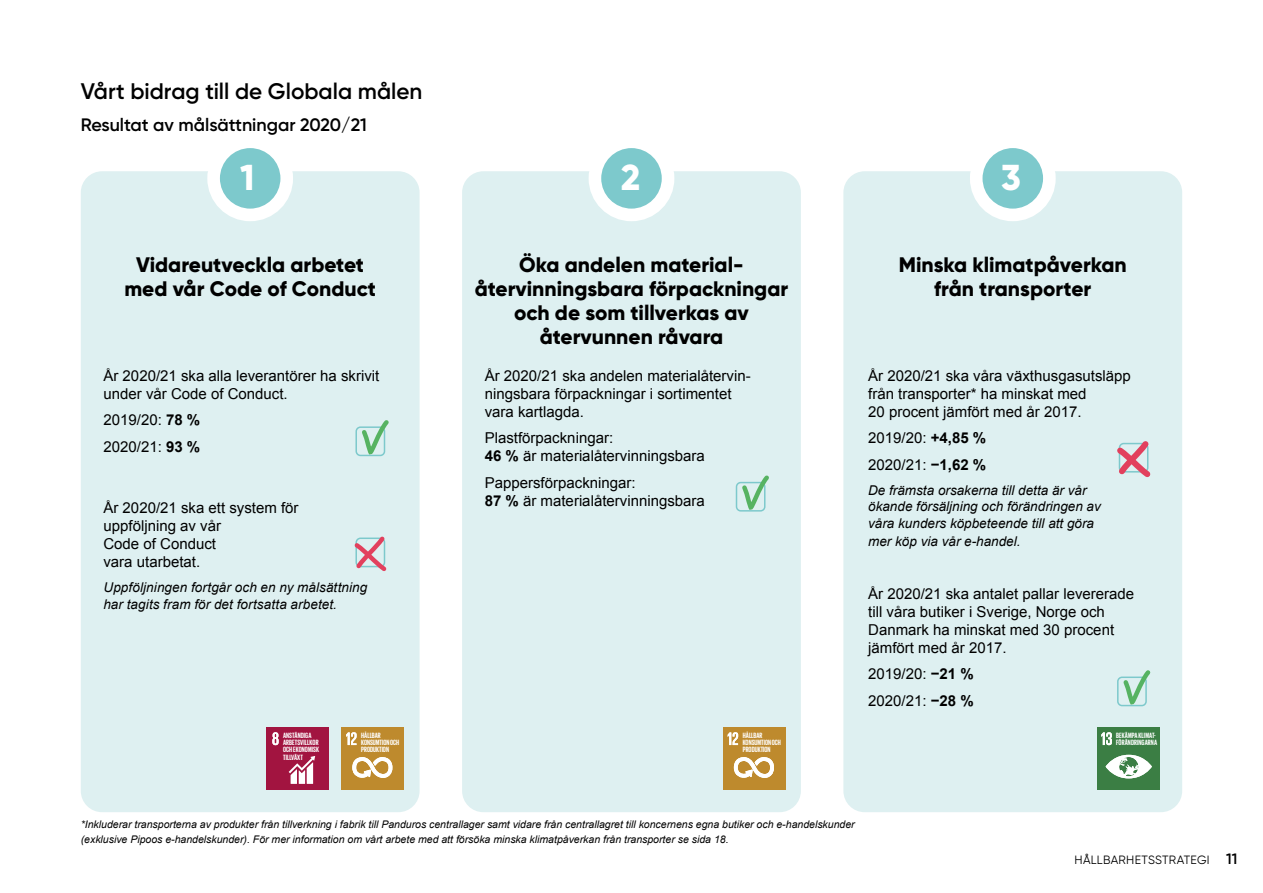
<style>
.page{position:relative;width:1263px;height:893px;background:#fff}
.page>*{position:absolute;margin:0;border:0;box-sizing:border-box;transform-origin:0 0}
.t1{font:800 36px "Gilroy";color:#fff}
.t2{font:600 22.5px "Gilroy";color:#000}
.t3{font:800 21px/24px "Gilroy";color:#000;text-align:center}
.t4{font:600 18px "Gilroy";color:#000}
.t5{font:15px/18px "Arial";color:#000}
.t6{font:600 15px "Gilroy";color:#000}
.t7{font:italic 13.5px/16.5px "Arial";color:#000}
.t8{font:12px "Gilroy";letter-spacing:.02em;color:#000}
.t9{font:italic 10.5px/15px "Arial";color:#000}
.t10{font:700 7.8px/7.4px "Giorgio Sans";color:#fff}
.s1{font-weight:700}
</style>
<div class="page">
<div style="left:81px;top:171px;width:339px;height:641px;background:#def0f1;border-radius:21px"></div>
<div style="left:462px;top:171px;width:339px;height:641px;background:#def0f1;border-radius:21px"></div>
<div style="left:843px;top:171px;width:339px;height:641px;background:#def0f1;border-radius:21px"></div>
<svg style="left:976px;top:142px;width:73px;height:73px;background:#8fd0d3"></svg>
<div style="left:970px;top:135px;width:86px;height:86px;border:13px solid #fff;border-radius:50%"></div>
<svg style="left:595px;top:142px;width:73px;height:73px;background:#8ed0d2"></svg>
<div style="left:589px;top:135px;width:85px;height:86px;border:13px solid #fff;border-radius:50%"></div>
<svg style="left:214px;top:142px;width:73px;height:73px;background:#8fd0d3"></svg>
<div style="left:207px;top:135px;width:86px;height:86px;border:13px solid #fff;border-radius:50%"></div>
<div style="left:355px;top:426px;width:30px;height:30px;border:2px solid #7dc9cc;border-radius:4px"></div>
<svg style="left:358px;top:420px;width:31px;height:34px"></svg>
<div style="left:736px;top:482px;width:29px;height:30px;border:2px solid #7dc9cc;border-radius:4px"></div>
<svg style="left:739px;top:475px;width:30px;height:35px"></svg>
<div style="left:1117px;top:676px;width:30px;height:30px;border:2px solid #7dc9cc;border-radius:4px"></div>
<svg style="left:1120px;top:670px;width:31px;height:35px"></svg>
<svg style="left:354px;top:536px;width:33px;height:35px"></svg>
<svg style="left:1117px;top:441px;width:34px;height:37px"></svg>
<div style="left:266px;top:727px;width:63px;height:63px;background:#a21440"></div>
<svg style="left:272px;top:732px;width:7px;height:13px"></svg>
<svg style="left:289px;top:756px;width:26px;height:28px"></svg>
<div style="left:1097px;top:727px;width:62px;height:63px;background:#3b7e44"></div>
<svg style="left:1101px;top:732px;width:11px;height:13px"></svg>
<svg style="left:1105px;top:755px;width:47px;height:23px"></svg>
<div style="left:341px;top:727px;width:63px;height:63px;background:#be8a2d"></div>
<svg style="left:346px;top:732px;width:11px;height:13px"></svg>
<svg style="left:353px;top:757px;width:39px;height:21px"></svg>
<div style="left:723px;top:727px;width:62px;height:63px;background:#be8a2d"></div>
<svg style="left:728px;top:732px;width:10px;height:13px"></svg>
<svg style="left:734px;top:757px;width:40px;height:21px"></svg>
<h2 class="t2" style="left:81px;top:77px;width:343px">Vårt bidrag till de Globala målen</h2>
<p class="t4" style="left:81px;top:113px;width:287px">Resultat av målsättningar 2020/21</p>
<h1 class="t1" style="left:240px;top:155px;width:16px">1</h1>
<h1 class="t1" style="left:621px;top:155px;width:21px">2</h1>
<h1 class="t1" style="left:1001px;top:155px;width:21px">3</h1>
<h3 class="t3" style="left:124px;top:252px;width:253px">Vidareutveckla arbetet med vår Code of Conduct</h3>
<h3 class="t3" style="left:475px;top:252px;width:315px">Öka andelen material&shy;återvinningsbara förpackningar och de som tillverkas av återvunnen råvara</h3>
<p class="t5" style="left:485px;top:367px;width:267px">År 2020/21 ska andelen materialåtervin&shy;ningsbara förpackningar i sortimentet vara kartlagda.</p>
<p class="t5" style="left:485px;top:429px;width:222px">Plastförpackningar:<br><span class="s1">46 %</span> är materialåtervinningsbara</p>
<p class="t5" style="left:485px;top:474px;width:222px">Pappersförpackningar:<br><span class="s1">87 %</span> är materialåtervinningsbara</p>
<p class="t5" style="left:103px;top:367px;width:277px">År 2020/21 ska alla leverantörer ha skrivit under vår Code of Conduct.</p>
<p class="t5" style="left:103px;top:407px;width:98px;line-height:26.5px">2019/20: <span class="s1">78 %<br></span>2020/21: <span class="s1">93 %</span></p>
<p class="t5" style="left:103px;top:499px;width:197px">År 2020/21 ska ett system för uppföljning av vår<br>Code of Conduct<br>vara utarbetat.</p>
<p class="t7" style="left:103px;top:580px;width:265px">Uppföljningen fortgår och en ny målsättning har tagits fram för det fortsatta arbetet.</p>
<h3 class="t3" style="left:899px;top:252px;width:229px">Minska klimatpåverkan från transporter</h3>
<p class="t5" style="left:868px;top:367px;width:264px">År 2020/21 ska våra växthusgasutsläpp från transporter* ha minskat med<br>20 procent jämfört med år 2017.</p>
<p class="t5" style="left:868px;top:425px;width:120px;line-height:26.5px">2019/20: <span class="s1">+4,85 %<br></span>2020/21: <span class="s1">−1,62 %</span></p>
<p class="t7" style="left:868px;top:482px;width:234px">De främsta orsakerna till detta är vår ökande försäljning och förändringen av våra kunders köpbeteende till att göra</p>
<p class="t7" style="left:868px;top:533px;width:154px">mer köp via vår e-handel.</p>
<p class="t5" style="left:868px;top:585px;width:267px">År 2020/21 ska antalet pallar levererade till våra butiker i Sverige, Norge och Danmark ha minskat med 30 procent jämfört med år 2017.</p>
<p class="t5" style="left:868px;top:661px;width:107px;line-height:26.5px">2019/20: <span class="s1">−21 %<br></span>2020/21: <span class="s1">−28 %</span></p>
<p class="t10" style="left:361px;top:731px;width:39px">HÅLLBAR<br>KONSUMTION OCH<br>PRODUKTION</p>
<p class="t10" style="left:743px;top:731px;width:39px">HÅLLBAR<br>KONSUMTION OCH<br>PRODUKTION</p>
<p class="t10" style="left:283px;top:731px;width:38px">ANSTÄNDIGA<br>ARBETSVILLKOR<br>OCH EKONOMISK<br>TILLVÄXT</p>
<p class="t10" style="left:1116px;top:731px;width:43px">BEKÄMPA KLIMAT-<br>FÖRÄNDRINGARNA</p>
<p class="t9" style="left:81px;top:817px;width:775px">*Inkluderar transporterna av produkter från tillverkning i fabrik till Panduros centrallager samt vidare från centrallagret till koncernens egna butiker och e-handelskunder (exklusive Pipoos e-handelskunder). För mer information om vårt arbete med att försöka minska klimatpåverkan från transporter se sida 18.</p>
<p class="t8" style="left:1075px;top:853px;width:136px">HÅLLBARHETSSTRATEGI</p>
<p class="t6" style="left:1226px;top:850px;width:13px">11</p>
</div>
